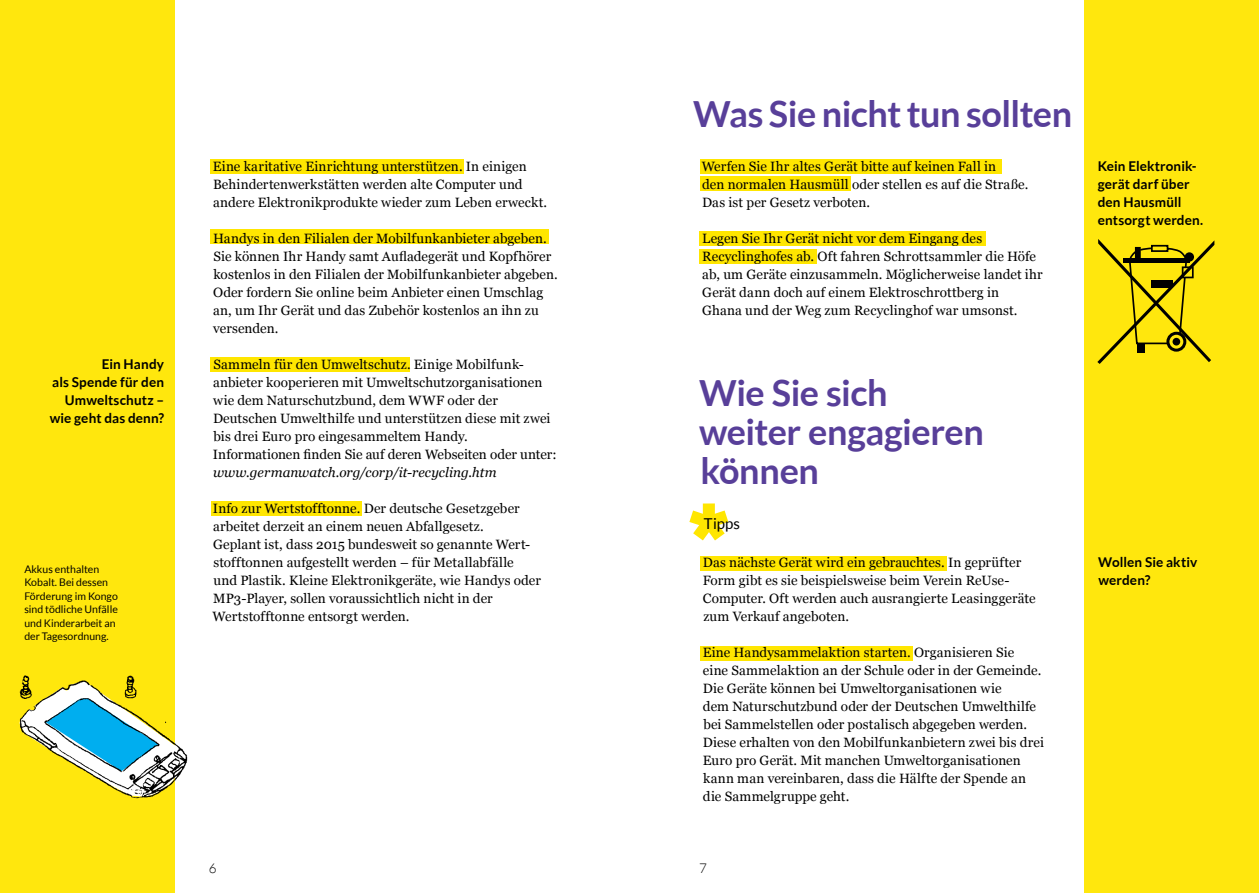
<style>
.page{position:relative;width:1259px;height:893px;background:#fff}
.page>*{position:absolute;margin:0;border:0;box-sizing:border-box;transform-origin:0 0}
.t1{font:700 36px/39px "Lato";letter-spacing:-.015em;color:#583f99}
.t2{font:15px "Lato";letter-spacing:.01em;color:#000}
.t3{font:13.5px/18px "Georgia";color:#000}
.t4{font:700 13.5px/18px "Lato";letter-spacing:.01em;color:#000}
.t5{font:italic 13.5px "Georgia";letter-spacing:.005em;color:#000}
.t6{font:300 13.5px "Lato";color:#000}
.t7{font:10.5px/13.5px "Lato";color:#000}
.s1{font-style:italic}
</style>
<div class="page">
<div style="left:1084px;top:0;width:175px;height:893px;background:#ffe70d"></div>
<svg style="left:689px;top:503px;width:39px;height:37px"></svg>
<div style="left:699px;top:159px;width:302px;height:14px;background:#ffe600"></div>
<div style="left:699px;top:556px;width:247px;height:14px;background:#ffe600"></div>
<div style="left:699px;top:646px;width:213px;height:14px;background:#ffe600"></div>
<div style="left:0;top:0;width:174px;height:893px;background:#ffe70d"></div>
<div style="left:210px;top:357px;width:200px;height:14px;background:#ffe600"></div>
<div style="left:210px;top:159px;width:253px;height:14px;background:#ffe600"></div>
<div style="left:210px;top:230px;width:339px;height:14px;background:#ffe600"></div>
<div style="left:210px;top:501px;width:151px;height:14px;background:#ffe600"></div>
<div style="left:699px;top:231px;width:287px;height:15px;background:#ffe600"></div>
<div style="left:699px;top:249px;width:118px;height:14px;background:#ffe600"></div>
<div style="left:699px;top:177px;width:151px;height:14px;background:#ffe600"></div>
<svg style="left:1097px;top:239px;width:117px;height:125px"></svg>
<div style="left:1135px;top:247px;width:5px;height:15px;border:2px solid #000"></div>
<div style="left:1181px;top:266px;width:12px;height:12px;border:2px solid #000"></div>
<div style="left:1166px;top:332px;width:20px;height:20px;border:3px solid #000;border-radius:50%"></div>
<div style="left:1123px;top:258px;width:67px;height:5px;background:#000"></div>
<div style="left:1184px;top:252px;width:10px;height:10px;background:#000;border-radius:50%"></div>
<div style="left:1151px;top:280px;width:21px;height:8px;background:#000"></div>
<div style="left:1137px;top:343px;width:7px;height:10px;background:#000"></div>
<div style="left:1172px;top:338px;width:8px;height:7px;background:#000;border-radius:50%"></div>
<img style="left:19px;top:649px;width:156px;height:163px">
<svg style="left:20px;top:681px;width:168px;height:117px"></svg>
<h1 class="t1" style="left:693px;top:94px;width:380px">Was Sie nicht tun sollten</h1>
<p class="t3" style="left:701px;top:158px;width:328px">Werfen Sie Ihr altes Gerät bitte auf keinen Fall in<br>den normalen Hausmüll oder stellen es auf die Straße.<br>Das ist per Gesetz verboten.</p>
<p class="t3" style="left:702px;top:230px;width:342px">Legen Sie Ihr Gerät nicht vor dem Eingang des Recyclinghofes ab. Oft fahren Schrottsammler die Höfe ab, um Geräte einzusammeln. Möglicherweise landet ihr Gerät dann doch auf einem Elektroschrottberg in<br>Ghana und der Weg zum Recyclinghof war umsonst.</p>
<p class="t3" style="left:213px;top:158px;width:336px">Eine karitative Einrichtung unterstützen. In einigen<br>Behindertenwerkstätten werden alte Computer und andere Elektronikprodukte wieder zum Leben erweckt.</p>
<p class="t3" style="left:213px;top:230px;width:346px">Handys in den Filialen der Mobilfunkanbieter abgeben.<br>Sie können Ihr Handy samt Aufladegerät und Kopfhörer kostenlos in den Filialen der Mobilfunkanbieter abgeben.<br>Oder fordern Sie online beim Anbieter einen Umschlag an, um Ihr Gerät und das Zubehör kostenlos an ihn zu versenden.</p>
<p class="t3" style="left:213px;top:356px;width:345px">Sammeln für den Umweltschutz. Einige Mobilfunk&shy;anbieter kooperieren mit Umweltschutzorganisationen wie dem Naturschutzbund, dem WWF oder der Deutschen Umwelthilfe und unterstützen diese mit zwei bis drei Euro pro eingesammeltem Handy.<br>Informationen finden Sie auf deren Webseiten oder unter:</p>
<p class="t5" style="left:213px;top:464px;width:285px">www.germanwatch.org/corp/it-recycling.htm</p>
<p class="t3" style="left:212px;top:500px;width:330px">Info zur Wertstofftonne. Der deutsche Gesetzgeber arbeitet derzeit an einem neuen Abfallgesetz.<br>Geplant ist, dass 2015 bundesweit so genannte Wert&shy;stofftonnen aufgestellt werden – für Metallabfälle<br>und Plastik. Kleine Elektronikgeräte, wie Handys oder MP3-Player, sollen voraussichtlich nicht in der Wertstofftonne entsorgt werden.</p>
<p class="t4" style="left:1097px;top:157px;width:107px">Kein Elektronik&shy;gerät darf über den Hausmüll entsorgt werden.</p>
<p class="t4" style="left:50px;top:355px;width:116px;text-align:right">Ein Handy<br>als Spende für den<br>Umweltschutz – wie geht das denn?</p>
<h1 class="t1" style="left:699px;top:373px;width:286px">Wie Sie sich weiter engagieren können</h1>
<p class="t2" style="left:704px;top:515px;width:38px">Tipps</p>
<p class="t3" style="left:702px;top:554px;width:334px">Das nächste Gerät wird ein gebrauchtes. In geprüfter Form gibt es sie beispielsweise beim Verein ReUse-Computer<span class="s1">.</span> Oft werden auch ausrangierte Leasinggeräte zum Verkauf angeboten.</p>
<p class="t3" style="left:702px;top:644px;width:343px">Eine Handysammelaktion starten. Organisieren Sie<br>eine Sammelaktion an der Schule oder in der Gemeinde.<br>Die Geräte können bei Umweltorganisationen wie<br>dem Naturschutzbund oder der Deutschen Umwelthilfe bei Sammelstellen oder postalisch abgegeben werden.<br>Diese erhalten von den Mobilfunkanbietern zwei bis drei Euro pro Gerät. Mit manchen Umweltorganisationen kann man vereinbaren, dass die Hälfte der Spende an die Sammelgruppe geht.</p>
<p class="t7" style="left:24px;top:562px;width:95px">Akkus enthalten<br>Kobalt. Bei dessen<br>Förderung im Kongo sind tödliche Unfälle und Kinderarbeit an der Tagesordnung.</p>
<p class="t4" style="left:1098px;top:553px;width:101px">Wollen Sie aktiv werden?</p>
<p class="t6" style="left:209px;top:861px;width:9px">6</p>
<p class="t6" style="left:699px;top:861px;width:9px">7</p>
</div>
